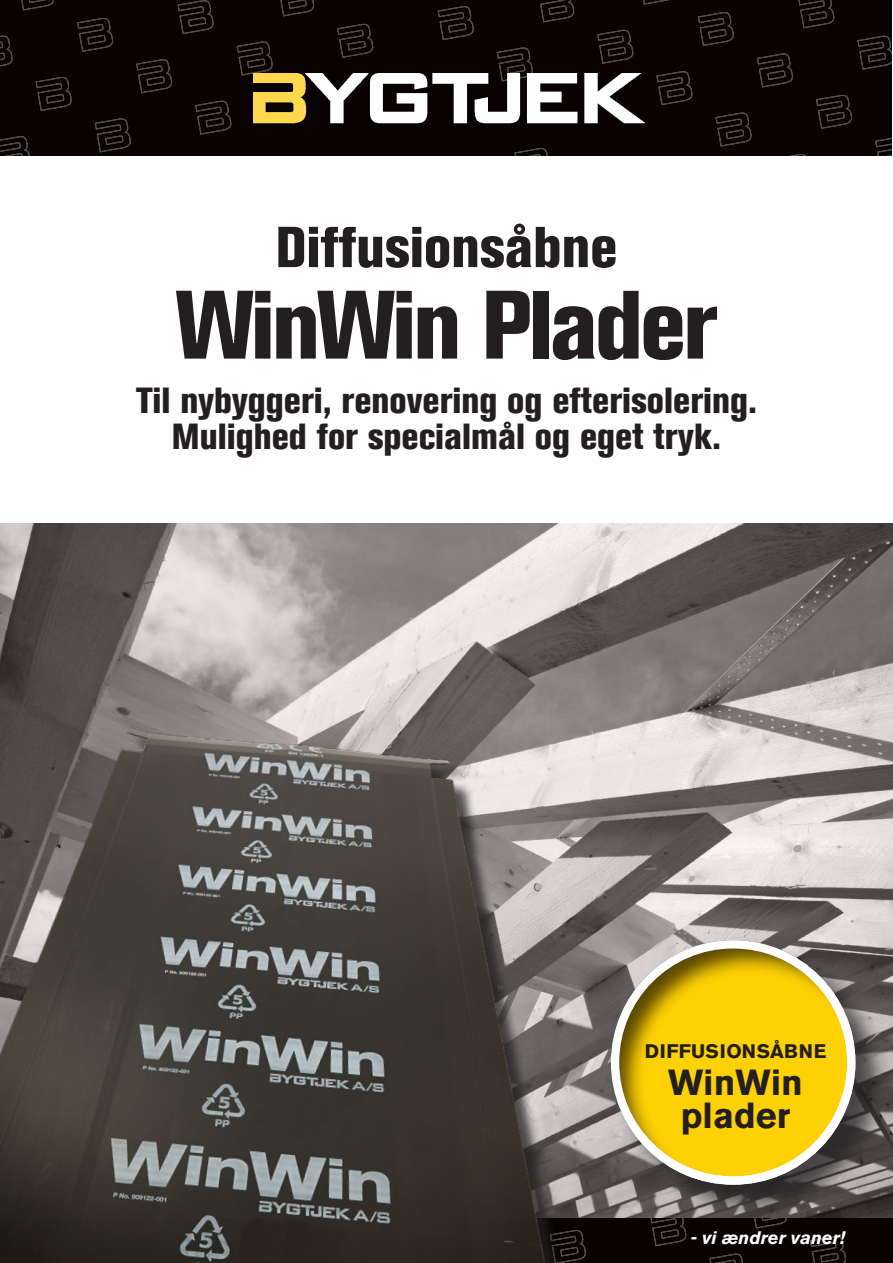
<style>
.page{position:relative;width:893px;height:1263px;background:#fff}
.page>*{position:absolute;margin:0;border:0;box-sizing:border-box;transform-origin:0 0}
.t1{font:800 condensed 96px "Akzidenz Grotesk BE";letter-spacing:-.03em;color:#231f20}
.t2{font:800 condensed 57px "Akzidenz Grotesk BE";color:#231f20}
.t3{font:800 condensed 36px "Akzidenz Grotesk BE";color:#231f20}
.t4{font:700 36px "Akzidenz Grotesk BE";color:#231f20}
.t5{font:700 19.5px "Akzidenz Grotesk BE";letter-spacing:.02em;color:#231f20}
.t6{font:italic 700 18px "Akzidenz Grotesk BE";color:#fff}
</style>
<div class="page">
<img style="left:0;top:523px;width:893px;height:696px">
<div style="left:0;top:0;width:892px;height:156px;background:#080302"></div>
<svg style="left:21px;top:0;width:33px;height:10px"></svg>
<svg style="left:0;top:35px;width:13px;height:32px"></svg>
<svg style="left:77px;top:18px;width:36px;height:34px"></svg>
<svg style="left:177px;top:0;width:37px;height:34px"></svg>
<svg style="left:280px;top:0;width:34px;height:16px"></svg>
<svg style="left:36px;top:77px;width:36px;height:34px"></svg>
<svg style="left:136px;top:59px;width:36px;height:34px"></svg>
<svg style="left:237px;top:41px;width:36px;height:35px"></svg>
<svg style="left:337px;top:24px;width:36px;height:34px"></svg>
<svg style="left:438px;top:6px;width:36px;height:34px"></svg>
<svg style="left:540px;top:0;width:34px;height:22px"></svg>
<svg style="left:643px;top:0;width:26px;height:5px"></svg>
<svg style="left:0;top:136px;width:30px;height:20px"></svg>
<svg style="left:95px;top:118px;width:36px;height:34px"></svg>
<svg style="left:195px;top:100px;width:36px;height:35px"></svg>
<svg style="left:497px;top:47px;width:36px;height:27px"></svg>
<svg style="left:597px;top:29px;width:36px;height:35px"></svg>
<svg style="left:698px;top:12px;width:36px;height:34px"></svg>
<svg style="left:798px;top:0;width:36px;height:28px"></svg>
<svg style="left:656px;top:71px;width:36px;height:34px"></svg>
<svg style="left:757px;top:53px;width:36px;height:34px"></svg>
<svg style="left:857px;top:35px;width:35px;height:35px"></svg>
<svg style="left:514px;top:148px;width:34px;height:8px"></svg>
<svg style="left:715px;top:112px;width:36px;height:35px"></svg>
<svg style="left:816px;top:95px;width:36px;height:34px"></svg>
<svg style="left:789px;top:154px;width:17px;height:2px"></svg>
<svg style="left:875px;top:137px;width:17px;height:19px"></svg>
<div style="left:0;top:1219px;width:893px;height:44px;background:#080302"></div>
<svg style="left:810px;top:1235px;width:36px;height:28px"></svg>
<img style="left:0;top:587px;width:810px;height:676px">
<div style="left:611px;top:941px;width:280px;height:279px;background:#231f20;opacity:.75"></div>
<div style="left:599px;top:938px;width:258px;height:247px;background:#231f20;opacity:.75"></div>
<div style="left:611px;top:940px;width:244px;height:245px;border:8px solid #fff;border-radius:50%"></div>
<img style="left:253px;top:74px;width:391px;height:49px">
<p class="t2" style="left:275px;top:214px;width:343px">Diffusionsåbne</p>
<p class="t1" style="left:176px;top:270px;width:543px">WinWin Plader</p>
<p class="t3" style="left:136px;top:380px;width:623px">Til nybyggeri, renovering og efterisolering.</p>
<p class="t3" style="left:172px;top:416px;width:550px">Mulighed for specialmål og eget tryk.</p>
<p class="t5" style="left:645px;top:1040px;width:183px">DIFFUSIONSÅBNE</p>
<p class="t4" style="left:668px;top:1062px;width:137px">WinWin</p>
<p class="t4" style="left:681px;top:1095px;width:111px">plader</p>
<p class="t6" style="left:691px;top:1227px;width:156px">- vi ændrer vaner!</p>
</div>
